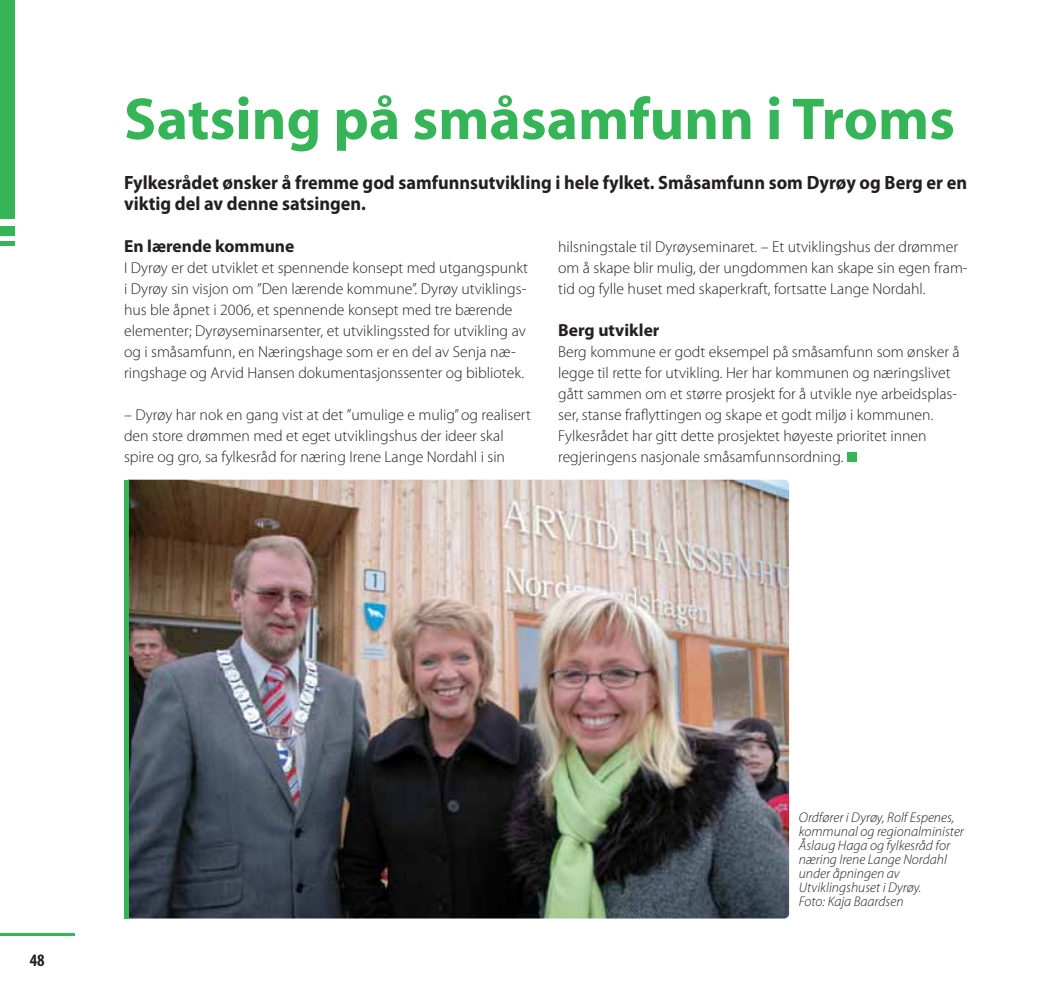
<style>
.page{position:relative;width:1042px;height:993px;background:#fff}
.page>*{position:absolute;margin:0;border:0;box-sizing:border-box;transform-origin:0 0}
.t1{font:700 59.5px "Myriad";color:#35b558}
.t2{font:700 19.25px/21px "Myriad Pro";color:#231f20;scale:.95 1}
.t3{font:700 17.5px "Myriad Pro";color:#231f20}
.t4{font:700 condensed 17.5px "Myriad Pro";color:#231f20}
.t5{font:300 15.75px/21px "Myriad Pro";color:#231f20}
.t6{font:italic 300 14px/14px "Myriad Pro";color:#231f20}
</style>
<div class="page">
<div style="left:0;top:241px;width:15px;height:5px;background:#35b558"></div>
<div style="left:0;top:226px;width:15px;height:10px;background:#35b558"></div>
<div style="left:0;top:0;width:15px;height:218px;background:#35b558"></div>
<hr style="left:0;top:933px;width:74px;height:2px;background:#35b558">
<div style="left:847px;top:452px;width:10px;height:10px;background:#35b558"></div>
<img style="left:124px;top:479px;width:665px;height:439px;border-radius:5px">
<div style="left:124px;top:479px;width:5px;height:439px;background:#35b558"></div>
<h1 class="t1" style="left:124px;top:97px;width:832px">Satsing på småsamfunn i Troms</h1>
<p class="t2" style="left:124px;top:174px;width:889px">Fylkesrådet ønsker å fremme god samfunnsutvikling i hele fylket. Småsamfunn som Dyrøy og Berg er en viktig del av denne satsingen.</p>
<p class="t3" style="left:124px;top:240px;width:172px">En lærende kommune</p>
<p class="t5" style="left:124px;top:259px;width:405px">I Dyrøy er det utviklet et spennende konsept med utgangspunkt i Dyrøy sin visjon om ”Den lærende kommune”. Dyrøy utviklings&shy;hus ble åpnet i 2006, et spennende konsept med tre bærende elementer; Dyrøyseminarsenter, et utviklingssted for utvikling av og i småsamfunn, en Næringshage som er en del av Senja næ&shy;ringshage og Arvid Hansen dokumentasjonssenter og bibliotek.</p>
<p class="t5" style="left:124px;top:406px;width:408px">– Dyrøy har nok en gang vist at det ”umulige e mulig” og realisert den store drømmen med et eget utviklingshus der ideer skal spire og gro, sa fylkesråd for næring Irene Lange Nordahl i sin</p>
<p class="t5" style="left:558px;top:238px;width:411px">hilsningstale til Dyrøyseminaret. – Et utviklingshus der drømmer om å skape blir mulig, der ungdommen kan skape sin egen fram&shy;tid og fylle huset med skaperkraft, fortsatte Lange Nordahl.</p>
<p class="t3" style="left:558px;top:324px;width:103px">Berg utvikler</p>
<p class="t5" style="left:558px;top:343px;width:403px">Berg kommune er godt eksempel på småsamfunn som ønsker å legge til rette for utvikling. Her har kommunen og næringslivet gått sammen om et større prosjekt for å utvikle nye arbeidsplas&shy;ser, stanse fraflyttingen og skape et godt miljø i kommunen.<br>Fylkesrådet har gitt dette prosjektet høyeste prioritet innen regjeringens nasjonale småsamfunnsordning.</p>
<p class="t4" style="left:30px;top:953px;width:16px">48</p>
<p class="t6" style="left:799px;top:811px;width:167px">Ordfører i Dyrøy, Rolf Espenes, kommunal og regionalminister<br>Åslaug Haga og fylkesråd for næring Irene Lange Nordahl under åpningen av<br>Utviklingshuset i Dyrøy.<br>Foto: Kaja Baardsen</p>
</div>
